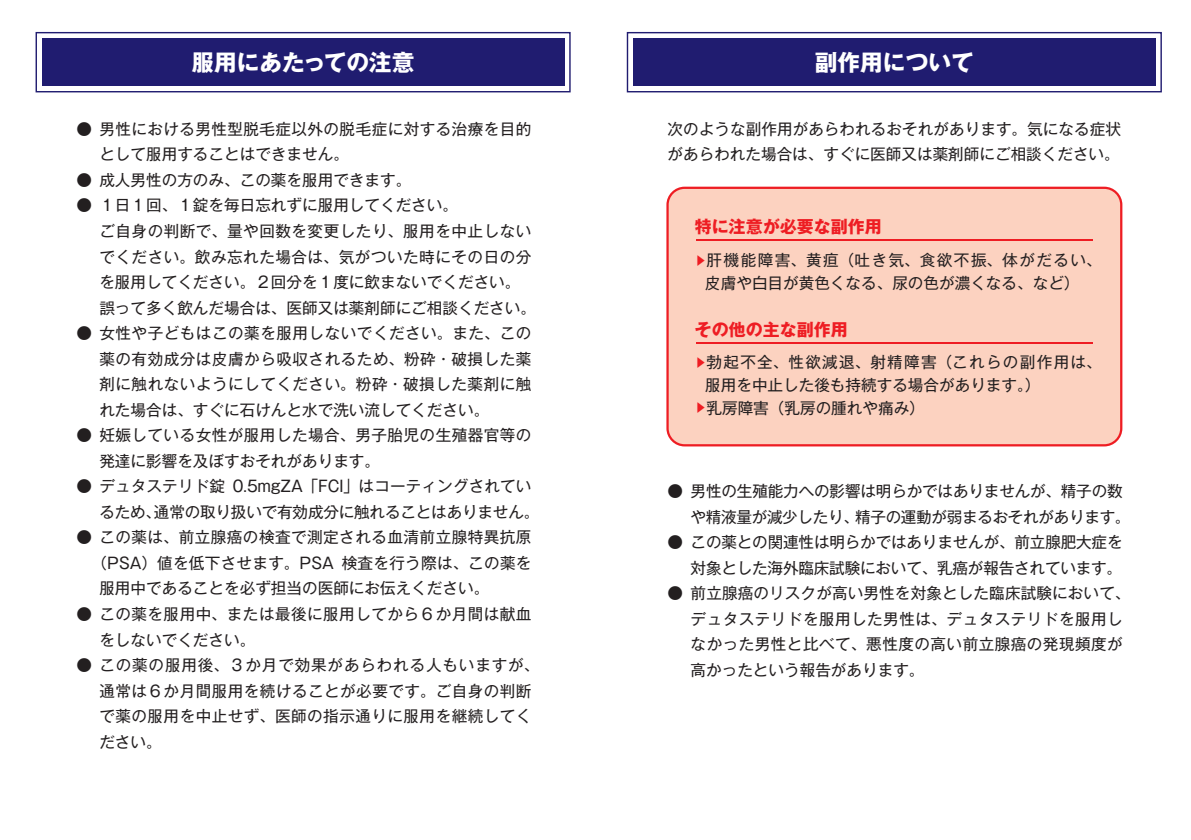
<style>
.page{position:relative;width:1191px;height:840px;background:#fff}
.page>*{position:absolute;margin:0;border:0;box-sizing:border-box;transform-origin:0 0}
.t1{font:700 22.6px "Gothic MB101 Pro";color:#fff}
.t2{font:700 17px "Gothic MB101 Pro";color:#ee1d23}
.t3{font:15.6px/25.6px "Gothic MB101 Pro";letter-spacing:.01em;color:#231f20}
.t4{font:15.6px "Gothic MB101 Pro";letter-spacing:.03em;color:#231f20}
.t5{font:15.6px/25.6px "Gothic MB101 Pro";letter-spacing:-.01em;color:#231f20}
.t6{font:15.6px "Gothic MB101 Pro";letter-spacing:.055em;color:#231f20}
.t7{font:15.6px "Gothic MB101 Pro";letter-spacing:.085em;color:#231f20}
.s1{font-size:11.6px;color:#ee1d23}
</style>
<div class="page">
<div style="left:627px;top:32px;width:534px;height:60px;border:1px solid #201c70"></div>
<div style="left:633px;top:38px;width:522px;height:48px;background:#201c70"></div>
<div style="left:36px;top:32px;width:534px;height:60px;border:1px solid #201c70"></div>
<div style="left:42px;top:38px;width:522px;height:48px;background:#201c70"></div>
<div style="left:667px;top:188px;width:454px;height:257px;background:#fcd2c0;border-radius:17px"></div>
<div style="left:666px;top:186px;width:456px;height:260px;border:2px solid #ee1d23;border-radius:17px"></div>
<hr style="left:696px;top:240px;width:397px;height:1px;background:#ee1d23">
<hr style="left:696px;top:343px;width:397px;height:1px;background:#ee1d23">
<h1 class="t1" style="left:191px;top:44px;width:225px">服用にあたっての注意</h1>
<p class="t3" style="left:76px;top:114px;width:17px">●</p>
<p class="t3" style="left:76px;top:165px;width:17px">● ●</p>
<p class="t3" style="left:76px;top:318px;width:17px">●</p>
<p class="t3" style="left:76px;top:420px;width:17px">●</p>
<p class="t3" style="left:76px;top:471px;width:17px">●</p>
<p class="t3" style="left:76px;top:522px;width:17px">●</p>
<p class="t3" style="left:76px;top:598px;width:17px">●</p>
<p class="t3" style="left:76px;top:649px;width:17px">●</p>
<p class="t3" style="left:99px;top:114px;width:433px">男性における男性型脱毛症以外の脱毛症に対する治療を目的</p>
<p class="t3" style="left:99px;top:139px;width:251px">として服用することはできません。</p>
<p class="t3" style="left:99px;top:165px;width:313px">成人男性の方のみ、この薬を服用できます。</p>
<p class="t3" style="left:99px;top:190px;width:360px">１日１回、１錠を毎日忘れずに服用してください。</p>
<p class="t4" style="left:99px;top:218px;width:433px">ご自身の判断で、量や回数を変更したり、服用を中止しない</p>
<p class="t4" style="left:99px;top:243px;width:433px">でください。飲み忘れた場合は、気がついた時にその日の分</p>
<p class="t3" style="left:99px;top:267px;width:422px">を服用してください。２回分を１度に飲まないでください。</p>
<p class="t3" style="left:99px;top:292px;width:438px">誤って多く飲んだ場合は、医師又は薬剤師にご相談ください。</p>
<p class="t4" style="left:99px;top:320px;width:433px">女性や子どもはこの薬を服用しないでください。また、この</p>
<p class="t4" style="left:99px;top:345px;width:433px">薬の有効成分は皮膚から吸収されるため、粉砕・破損した薬</p>
<p class="t4" style="left:99px;top:371px;width:433px">剤に触れないようにしてください。粉砕・破損した薬剤に触</p>
<p class="t3" style="left:99px;top:394px;width:391px">れた場合は、すぐに石けんと水で洗い流してください。</p>
<p class="t4" style="left:99px;top:422px;width:434px">妊娠している女性が服用した場合、男子胎児の生殖器官等の</p>
<p class="t3" style="left:99px;top:445px;width:282px">発達に影響を及ぼすおそれがあります。</p>
<p class="t3" style="left:99px;top:471px;width:433px">デュタステリド錠 0.5mgZA「FCI」はコーティングされてい</p>
<p class="t5" style="left:99px;top:496px;width:441px">るため、通常の取り扱いで有効成分に触れることはありません。</p>
<p class="t4" style="left:99px;top:524px;width:434px">この薬は、前立腺癌の検査で測定される血清前立腺特異抗原</p>
<p class="t3" style="left:92px;top:547px;width:441px">（PSA）値を低下させます。PSA 検査を行う際は、この薬を</p>
<p class="t3" style="left:99px;top:573px;width:391px">服用中であることを必ず担当の医師にお伝えください。</p>
<p class="t4" style="left:99px;top:600px;width:434px">この薬を服用中、または最後に服用してから６か月間は献血</p>
<p class="t3" style="left:99px;top:624px;width:157px">をしないでください。</p>
<p class="t6" style="left:99px;top:651px;width:441px">この薬の服用後、３か月で効果があらわれる人もいますが、</p>
<p class="t4" style="left:99px;top:677px;width:434px">通常は６か月間服用を続けることが必要です。ご自身の判断</p>
<p class="t4" style="left:99px;top:702px;width:434px">で薬の服用を中止せず、医師の指示通りに服用を継続してく</p>
<p class="t3" style="left:99px;top:726px;width:64px">ださい。</p>
<h1 class="t1" style="left:815px;top:44px;width:160px">副作用について</h1>
<p class="t3" style="left:667px;top:114px;width:455px">次のような副作用があらわれるおそれがあります。気になる症状があらわれた場合は、すぐに医師又は薬剤師にご相談ください。</p>
<p class="t2" style="left:695px;top:213px;width:189px">特に注意が必要な副作用</p>
<p class="t3" style="left:705px;top:247px;width:398px;line-height:22.6px;text-indent:-10px"><span class="s1">▶</span>肝機能障害、黄疸（吐き気、食欲不振、体がだるい、皮膚や白目が黄色くなる、尿の色が濃くなる、など）</p>
<p class="t2" style="left:695px;top:315px;width:155px">その他の主な副作用</p>
<p class="t7" style="left:695px;top:349px;width:408px"><span class="s1">▶</span>勃起不全、性欲減退、射精障害（これらの副作用は、</p>
<p class="t3" style="left:705px;top:370px;width:337px">服用を中止した後も持続する場合があります。）</p>
<p class="t3" style="left:695px;top:392px;width:231px"><span class="s1">▶</span>乳房障害（乳房の腫れや痛み）</p>
<p class="t3" style="left:667px;top:476px;width:17px">●</p>
<p class="t3" style="left:667px;top:527px;width:17px">●</p>
<p class="t3" style="left:667px;top:578px;width:17px">●</p>
<p class="t5" style="left:690px;top:476px;width:441px">男性の生殖能力への影響は明らかではありませんが、精子の数や精液量が減少したり、精子の運動が弱まるおそれがあります。この薬との関連性は明らかではありませんが、前立腺肥大症を対象とした海外臨床試験において、乳癌が報告されています。前立腺癌のリスクが高い男性を対象とした臨床試験において、デュタステリドを服用した男性は、デュタステリドを服用しなかった男性と比べて、悪性度の高い前立腺癌の発現頻度が高かったという報告があります。</p>
</div>
